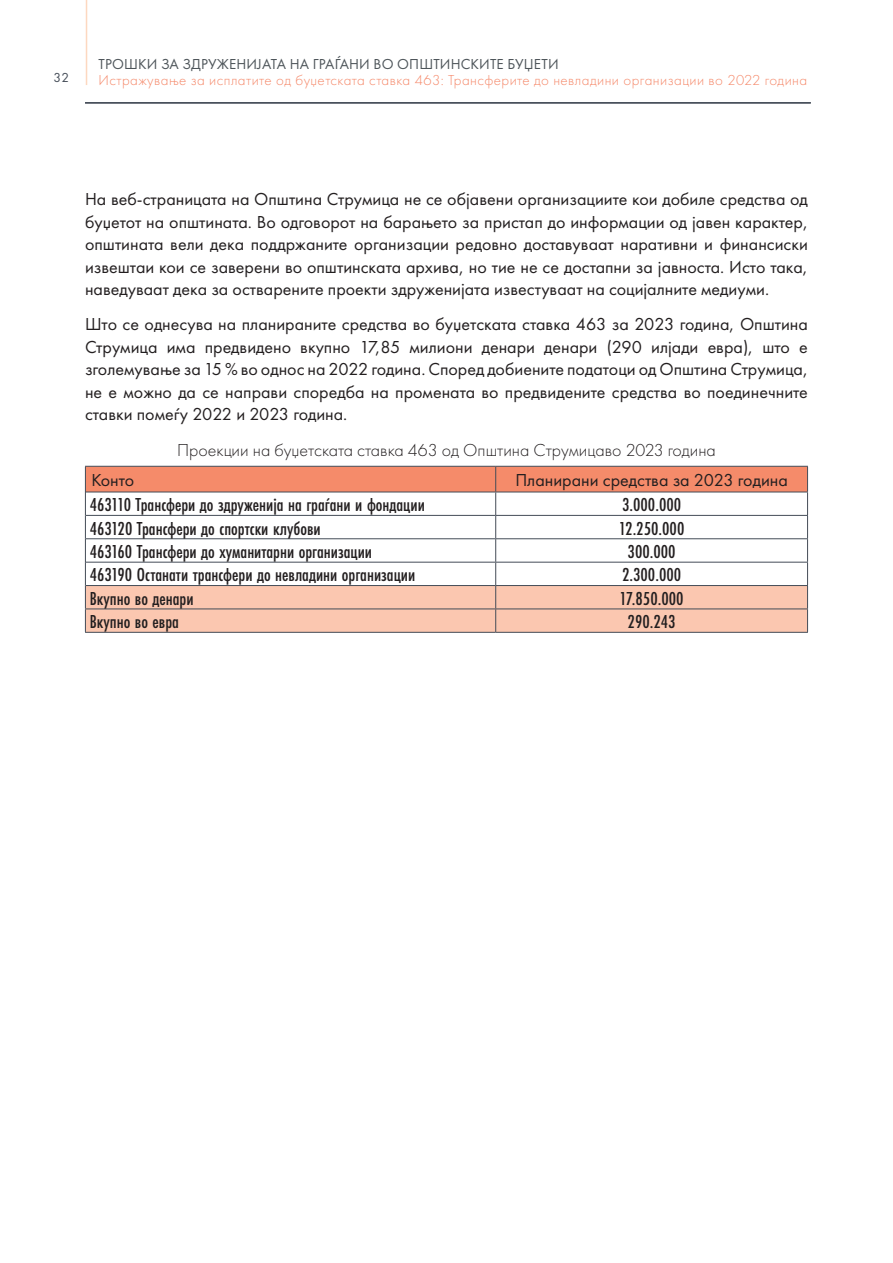
<style>
.page{position:relative;width:893px;height:1263px;background:#fff}
.page>*{position:absolute;margin:0;border:0;box-sizing:border-box;transform-origin:0 0}
.t1{font:500 19.5px "Futura PT Cond";color:#231f20}
.t2{font:18px/22.5px "Futura PT";color:#231f20;text-align:justify}
.t3{font:300 18px "Futura PT";color:#231f20}
.t4{font:300 15px "Futura PT";letter-spacing:.03em;color:#f58768}
.t5{font:15px "Futura PT";letter-spacing:.01em;color:#4e555a}
.t6{font:13.5px "Futura PT";color:#444c57}
</style>
<div class="page">
<hr style="left:86px;top:0;width:1px;height:85px;background:#fdd8c0">
<hr style="left:85px;top:103px;width:726px;height:1px;background:#444c57">
<hr style="left:85px;top:102px;width:726px;height:1px;background:#444c57">
<hr style="left:85px;top:632px;width:411px;height:1px;background:#444c57">
<hr style="left:496px;top:632px;width:312px;height:1px;background:#444c57">
<svg style="left:85px;top:466px;width:723px;height:166px"></svg>
<hr style="left:86px;top:515px;width:410px;height:1px;background:#444c57">
<hr style="left:496px;top:515px;width:312px;height:1px;background:#444c57">
<hr style="left:86px;top:538px;width:410px;height:1px;background:#444c57">
<hr style="left:496px;top:538px;width:312px;height:1px;background:#444c57">
<hr style="left:86px;top:562px;width:410px;height:1px;background:#444c57">
<hr style="left:496px;top:562px;width:312px;height:1px;background:#444c57">
<hr style="left:86px;top:585px;width:410px;height:1px;background:#444c57">
<hr style="left:496px;top:585px;width:312px;height:1px;background:#444c57">
<p class="t5" style="left:99px;top:55px;width:462px">ТРОШКИ ЗА ЗДРУЖЕНИЈАТА НА ГРАЃАНИ ВО ОПШТИНСКИТЕ БУЏЕТИ</p>
<p class="t6" style="left:53px;top:69px;width:17px">32</p>
<p class="t4" style="left:98px;top:72px;width:710px">Истражување за исплатите од буџетската ставка 463: Трансферите до невладини организации во 2022 година</p>
<p class="t2" style="left:85px;top:188px;width:724px">На веб-страницата на Општина Струмица не се објавени организациите кои добиле средства од буџетот на општината. Во одговорот на барањето за пристап до информации од јавен карактер, општината вели дека поддржаните организации редовно доставуваат наративни и финансиски извештаи кои се заверени во општинската архива, но тие не се достапни за јавноста. Исто така, наведуваат дека за остварените проекти здруженијата известуваат на социјалните медиуми.</p>
<p class="t2" style="left:85px;top:313px;width:724px">Што се однесува на планираните средства во буџетската ставка 463 за 2023 година, Општина Струмица има предвидено вкупно 17,85 милиони денари денари (290 илјади евра), што е зголемување за 15 % во однос на 2022 година. Според добиените податоци од Општина Струмица, не е можно да се направи споредба на промената во предвидените средства во поединечните ставки помеѓу 2022 и 2023 година.</p>
<p class="t3" style="left:177px;top:439px;width:540px">Проекции на буџетската ставка 463 од Општина Струмицаво 2023 година</p>
<p class="t2" style="left:91px;top:469px;width:44px">Конто</p>
<p class="t2" style="left:515px;top:469px;width:274px">Планирани средства за 2023 година</p>
<p class="t1" style="left:90px;top:493px;width:337px">463110 Трансфери до здруженија на граѓани и фондации</p>
<p class="t1" style="left:622px;top:493px;width:61px">3.000.000</p>
<p class="t1" style="left:90px;top:517px;width:233px">463120 Трансфери до спортски клубови</p>
<p class="t1" style="left:619px;top:517px;width:67px">12.250.000</p>
<p class="t1" style="left:90px;top:540px;width:284px">463160 Трансфери до хуманитарни организации</p>
<p class="t1" style="left:628px;top:540px;width:50px">300.000</p>
<p class="t1" style="left:90px;top:563px;width:327px">463190 Останати трансфери до невладини организации</p>
<p class="t1" style="left:622px;top:563px;width:61px">2.300.000</p>
<p class="t1" style="left:90px;top:587px;width:105px">Вкупно во денари</p>
<p class="t1" style="left:620px;top:587px;width:65px">17.850.000</p>
<p class="t1" style="left:90px;top:610px;width:91px">Вкупно во евра</p>
<p class="t1" style="left:628px;top:610px;width:50px">290.243</p>
</div>
